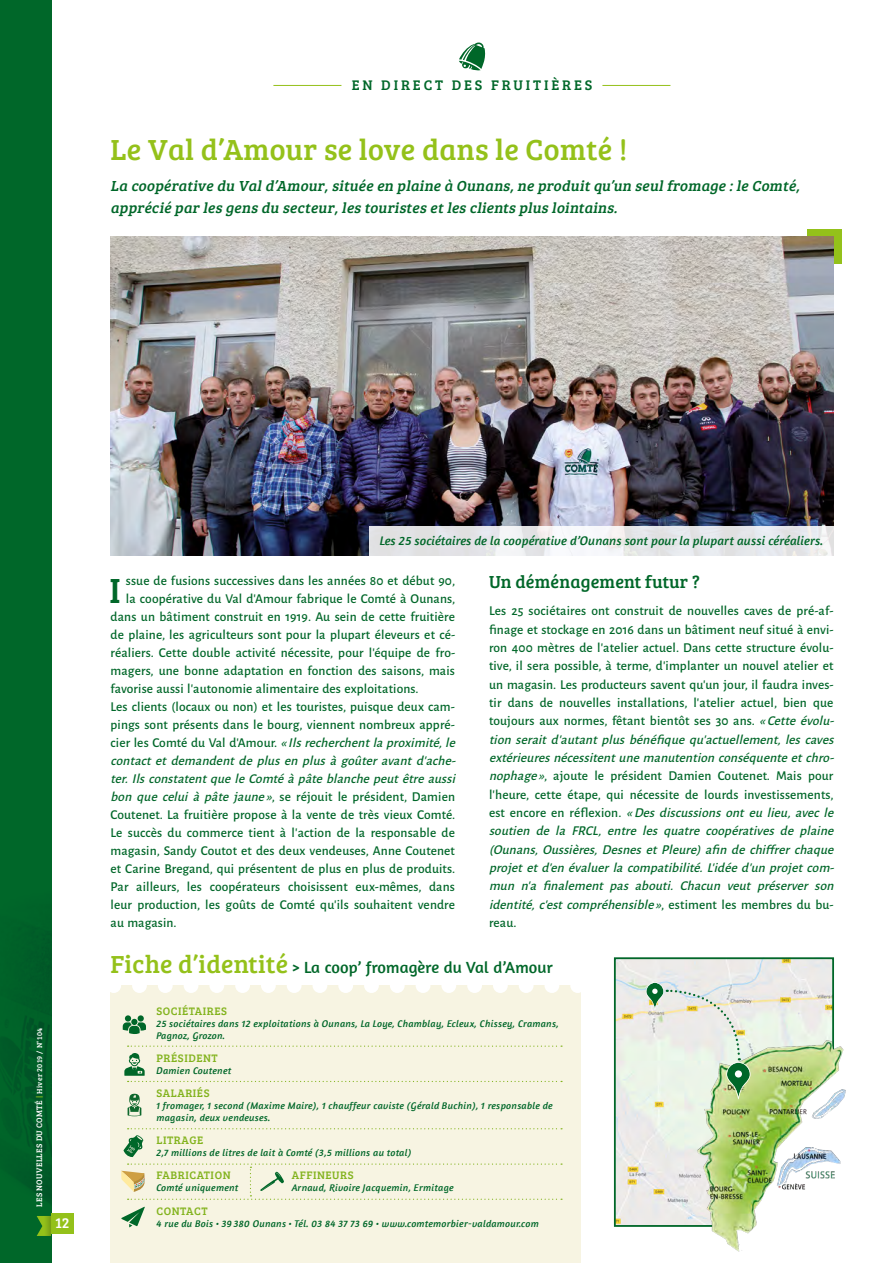
<style>
.page{position:relative;width:893px;height:1263px;background:#fff}
.page>*{position:absolute;margin:0;border:0;box-sizing:border-box;transform-origin:0 0}
.t1{font:36px "Bree Serif";color:#006729}
.t2{font:30px "Bree Serif";letter-spacing:.01em;color:#94c11a}
.t3{font:25.5px "Bree Serif";letter-spacing:.01em;color:#94c11a}
.t4{font:18px "Bree Serif";letter-spacing:.01em;color:#006729}
.t5{font:16.5px "Amaranth";letter-spacing:.01em;color:#006729}
.t6{font:italic 15px/22.5px "Bree Serif";color:#006729}
.t7{font:14.85px "Bree Serif";color:#fff}
.t8{font:14.4px "Bree Serif";letter-spacing:.2em;color:#006729}
.t9{font:500 13.5px/18.3px "Alegreya Sans";letter-spacing:.01em;color:#006729}
.t10{font:italic 12.75px "Amaranth";letter-spacing:.01em;color:#006729}
.t11{font:11.25px "Bree Serif";letter-spacing:.05em;color:#83b31e}
.t12{font:italic 9.9px/11.9px "Amaranth";letter-spacing:.03em;color:#006729}
.t13{font:8.25px "Bree Serif";letter-spacing:.04em;color:#fff}
.s1{font-size:8.1px;color:#94c11a}
.s2{font-size:7.5px}
.s3{font-style:italic}
</style>
<div class="page">
<div style="left:807px;top:229px;width:34px;height:34px;background:#94c11a"></div>
<div style="left:0;top:0;width:51px;height:1263px;background:#006729"></div>
<img style="left:0;top:926px;width:51px;height:310px">
<hr style="left:273px;top:85px;width:68px;height:1px;background:#94c11a">
<hr style="left:602px;top:85px;width:68px;height:1px;background:#94c11a">
<svg style="left:459px;top:42px;width:27px;height:29px"></svg>
<img style="left:111px;top:237px;width:722px;height:318px">
<svg style="left:369px;top:527px;width:465px;height:29px;fill:#e4e6e9"></svg>
<div style="left:110px;top:985px;width:471px;height:278px;background:#f7f4e2"></div>
<div style="left:106px;top:978px;width:15px;height:15px;background:#fff;border-radius:50%"></div>
<div style="left:132px;top:978px;width:15px;height:15px;background:#fff;border-radius:50%"></div>
<div style="left:158px;top:978px;width:15px;height:15px;background:#fff;border-radius:50%"></div>
<div style="left:184px;top:978px;width:14px;height:15px;background:#fff;border-radius:50%"></div>
<div style="left:209px;top:978px;width:15px;height:15px;background:#fff;border-radius:50%"></div>
<div style="left:235px;top:978px;width:15px;height:15px;background:#fff;border-radius:50%"></div>
<div style="left:261px;top:978px;width:15px;height:15px;background:#fff;border-radius:50%"></div>
<div style="left:287px;top:978px;width:15px;height:15px;background:#fff;border-radius:50%"></div>
<div style="left:313px;top:978px;width:14px;height:15px;background:#fff;border-radius:50%"></div>
<div style="left:338px;top:978px;width:15px;height:15px;background:#fff;border-radius:50%"></div>
<div style="left:364px;top:978px;width:15px;height:15px;background:#fff;border-radius:50%"></div>
<div style="left:390px;top:978px;width:15px;height:15px;background:#fff;border-radius:50%"></div>
<div style="left:416px;top:978px;width:14px;height:15px;background:#fff;border-radius:50%"></div>
<div style="left:441px;top:978px;width:15px;height:15px;background:#fff;border-radius:50%"></div>
<div style="left:467px;top:978px;width:15px;height:15px;background:#fff;border-radius:50%"></div>
<div style="left:493px;top:978px;width:15px;height:15px;background:#fff;border-radius:50%"></div>
<div style="left:519px;top:978px;width:15px;height:15px;background:#fff;border-radius:50%"></div>
<div style="left:544px;top:978px;width:15px;height:15px;background:#fff;border-radius:50%"></div>
<div style="left:570px;top:978px;width:15px;height:15px;background:#fff;border-radius:50%"></div>
<svg style="left:613px;top:957px;width:221px;height:270px;background:#dbe2d8"></svg>
<img style="left:693px;top:1029px;width:153px;height:223px">
<svg style="left:646px;top:982px;width:104px;height:117px;background:#d8e3d4"></svg>
<svg style="left:128px;top:1045px;width:434px;height:2px"></svg>
<svg style="left:128px;top:1128px;width:434px;height:1px"></svg>
<svg style="left:121px;top:1207px;width:24px;height:20px"></svg>
<svg style="left:124px;top:1053px;width:438px;height:29px"></svg>
<svg style="left:123px;top:1015px;width:23px;height:19px"></svg>
<svg style="left:123px;top:1135px;width:21px;height:22px"></svg>
<div style="left:51px;top:1213px;width:23px;height:20px;background:#94c11a"></div>
<svg style="left:37px;top:1216px;width:14px;height:20px"></svg>
<svg style="left:128px;top:1094px;width:13px;height:22px"></svg>
<svg style="left:121px;top:1163px;width:441px;height:37px"></svg>
<p class="t8" style="left:352px;top:74px;width:242px">EN DIRECT DES FRUITIÈRES</p>
<p class="t2" style="left:111px;top:128px;width:518px">Le Val d’Amour se love dans le Comté !</p>
<p class="t6" style="left:111px;top:173px;width:694px">La coopérative du Vald’Amour,située en plaine à Ounans,ne produitqu’un seulfromage :le Comté, apprécié par les gens du secteur,les touristes etles clients plus lointains.</p>
<p class="t13" style="left:33px;top:1207px;width:180px;rotate:-90deg">LES NOUVELLES DU COMTÉ <span class="s1">|</span> <span class="s2">Hiver 2019 / N°104</span></p>
<p class="t7" style="left:55px;top:1212px;width:16px">12</p>
<p class="t10" style="left:380px;top:533px;width:445px">Les 25 sociétaires de la coopérative d’Ounans sont pour la plupart aussi céréaliers.</p>
<p class="t1" style="left:109px;top:564px;width:13px">I</p>
<p class="t9" style="left:126px;top:571px;width:331px">ssue de fusions successives dans les années 80 et début 90,</p>
<p class="t9" style="left:126px;top:589px;width:331px">la coopérative du Val d’Amour fabrique le Comté à Ounans,</p>
<p class="t9" style="left:111px;top:607px;width:346px">dans un bâtiment construit en 1919. Au sein de cette fruitière</p>
<p class="t9" style="left:111px;top:625px;width:346px">de plaine, les agriculteurs sont pour la plupart éleveurs et cé-</p>
<p class="t9" style="left:111px;top:643px;width:346px">réaliers. Cette double activité nécessite, pour l’équipe de fro-</p>
<p class="t9" style="left:111px;top:661px;width:346px">magers, une bonne adaptation en fonction des saisons, mais</p>
<p class="t9" style="left:111px;top:679px;width:310px">favorise aussi l’autonomie alimentaire des exploitations.</p>
<p class="t9" style="left:111px;top:697px;width:350px">Les clients (locaux ou non) et les touristes, puisque deux cam&shy;pings sont présents dans le bourg, viennent nombreux appré&shy;c i e r l e s C o m té d u Va l d ’A m o u r. <span class="s3">« Ilsrecherchentlaproximité,le contact et demandent de plus en plus à goûter avant d’ache&shy;ter.IlsconstatentqueleComtéàpâteblanchepeutêtreaussi bon que celui à pâte jaune»</span>, se réjouit le président, Damien Coutenet. La fruitière propose à la vente de très vieux Comté.<br>Le succès du commerce tient à l’action de la responsable de magasin, Sandy Coutot et des deux vendeuses, Anne Coutenet et Carine Bregand, qui présentent de plus en plus de produits.<br>Par ailleurs, les coopérateurs choisissent eux-mêmes, dans leur production, les goûts de Comté qu’ils souhaitent vendre au magasin.</p>
<p class="t4" style="left:489px;top:569px;width:212px">Un déménagement futur ?</p>
<p class="t9" style="left:489px;top:601px;width:350px">Les 25 sociétaires ont construit de nouvelles caves de pré-af&shy;finage et stockage en 2016 dans un bâtiment neuf situé à envi&shy;ron 400 mètres de l’atelier actuel. Dans cette structure évolu&shy;tive, il sera possible, à terme, d’implanter un nouvel atelier et un magasin. Les producteurs savent qu’un jour, il faudra inves&shy;tir dans de nouvelles installations, l’atelier actuel, bien que toujours aux normes, fêtant bientôt ses 30 ans. <span class="s3">«Cette évolu&shy;tion serait d’autant plus bénéfique qu’actuellement, les caves extérieuresnécessitentunemanutention conséquenteetchro&shy;nophage»</span>, ajoute le président Damien Coutenet. Mais pour l’heure, cette étape, qui nécessite de lourds investissements, e s t e n c o r e e n r é fl e x i o n . <span class="s3">«Des discussions ont eu lieu, avec le soutien de la FRCL, entre les quatre coopératives de plaine (Ounans, Oussières, Desnes et Pleure) afin de chiffrer chaque projetetd’en évaluerlacompatibilité.L’idéed’un projetcom&shy;mun n’a finalement pas abouti. Chacun veut préserver son identité,c’est compréhensible »</span>, e s t i m e n t l e s m e m b re s d u b u - reau.</p>
<p class="t3" style="left:111px;top:945px;width:179px">Fiche d’identité</p>
<p class="t5" style="left:292px;top:957px;width:262px">&gt; La coop’ fromagère du Val d’Amour</p>
<p class="t11" style="left:156px;top:1003px;width:72px">SOCIÉTAIRES</p>
<p class="t12" style="left:156px;top:1018px;width:404px">25 sociétaires dans 12 exploitations à Ounans, La Loye, Chamblay, Ecleux, Chissey, Cramans,<br>Pagnoz, Grozon.</p>
<p class="t11" style="left:156px;top:1050px;width:63px">PRÉSIDENT</p>
<p class="t12" style="left:156px;top:1065px;width:76px">Damien Coutenet</p>
<p class="t11" style="left:156px;top:1085px;width:55px">SALARIÉS</p>
<p class="t12" style="left:156px;top:1100px;width:398px">1 fromager, 1 second (Maxime Maire), 1 chauffeur caviste (Gérald Buchin), 1 responsable de magasin, deux vendeuses.</p>
<p class="t11" style="left:156px;top:1132px;width:48px">LITRAGE</p>
<p class="t12" style="left:156px;top:1147px;width:256px">2,7 millions de litres de lait à Comté (3,5 millions au total)</p>
<p class="t11" style="left:156px;top:1167px;width:76px">FABRICATION</p>
<p class="t12" style="left:156px;top:1182px;width:83px">Comté uniquement</p>
<p class="t11" style="left:156px;top:1202px;width:53px">CONTACT</p>
<p class="t12" style="left:156px;top:1217px;width:384px">4 rue du Bois • 39 380 Ounans • Tél. 03 84 37 73 69 • www.comtemorbier-valdamour.com</p>
<p class="t11" style="left:292px;top:1167px;width:63px">AFFINEURS</p>
<p class="t12" style="left:292px;top:1182px;width:163px">Arnaud, Rivoire Jacquemin, Ermitage</p>
</div>
